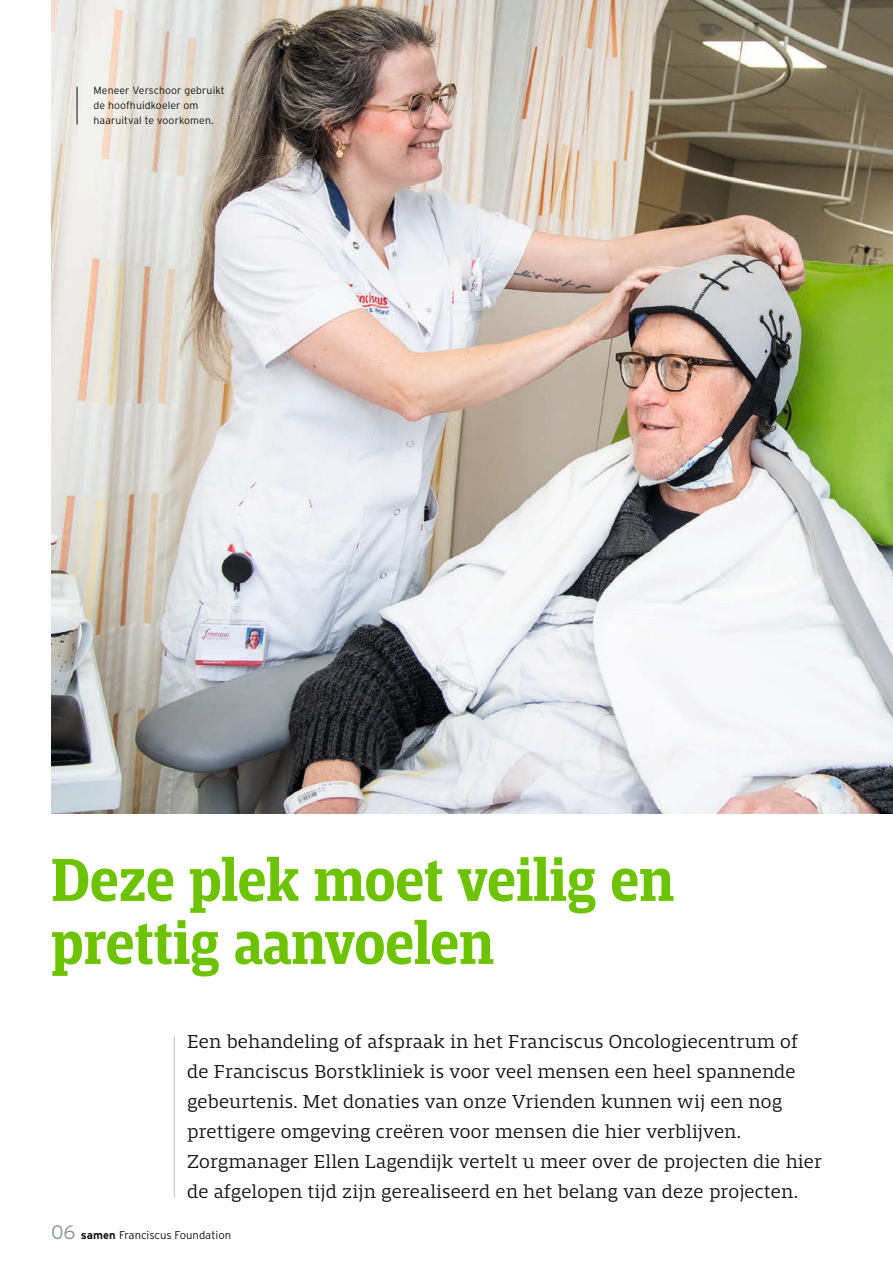
<style>
.page{position:relative;width:893px;height:1263px;background:#fff}
.page>*{position:absolute;margin:0;border:0;box-sizing:border-box;transform-origin:0 0}
.t1{font:700 63px/63px "Mislab Std Narrow";color:#6ec300}
.t2{font:300 19.5px/30px "Mislab Std";letter-spacing:.01em;color:#131413}
.t3{font:300 11.25px "Interstate";color:#131413}
.t4{font:300 10.5px/15px "Interstate";letter-spacing:.01em;color:#131413}
.s1{font-size:19.5px;color:#8d938f}
.s2{font-weight:700}
</style>
<div class="page">
<hr style="left:174px;top:1036px;width:1px;height:162px;background:#c4c5c5">
<img style="left:51px;top:0;width:842px;height:813px">
<hr style="left:77px;top:87px;width:1px;height:37px;background:#131413">
<p class="t4" style="left:94px;top:83px;width:133px">Meneer Verschoor gebruikt de hoofhuidkoeler om haaruitval te voorkomen.</p>
<h1 class="t1" style="left:51px;top:849px;width:624px">Deze plek moet veilig en prettig aanvoelen</h1>
<p class="t2" style="left:187px;top:1027px;width:636px">Een behandeling of afspraak in het Franciscus Oncologiecentrum of de Franciscus Borstkliniek is voor veel mensen een heel spannende gebeurtenis. Met donaties van onze Vrienden kunnen wij een nog prettigere omgeving creëren voor mensen die hier verblijven.<br>Zorgmanager Ellen Lagendijk vertelt u meer over de projecten die hier de afgelopen tijd zijn gerealiseerd en het belang van deze projecten.</p>
<p class="t3" style="left:51px;top:1229px;width:182px"><span class="s1">06</span> <span class="s2">samen</span> Franciscus Foundation</p>
</div>
